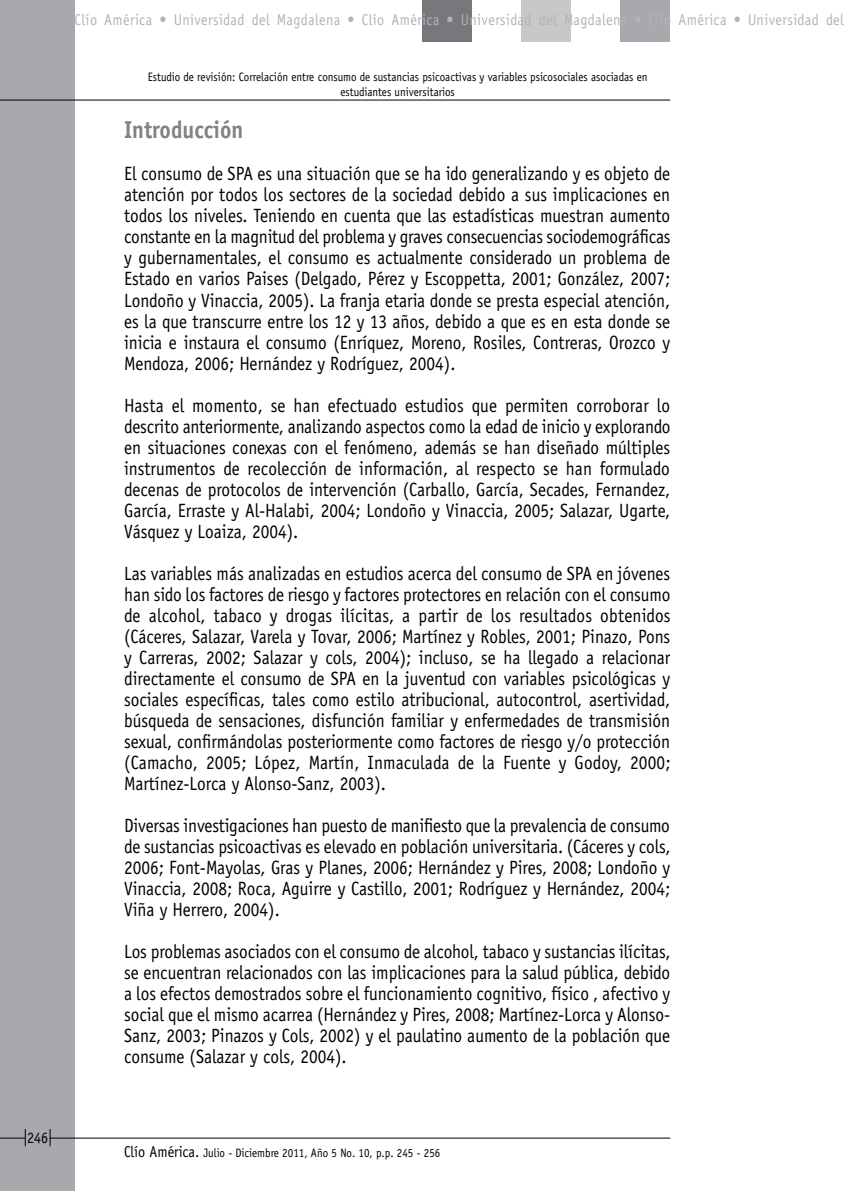
<style>
.page{position:relative;width:844px;height:1191px;background:#fff}
.page>*{position:absolute;margin:0;border:0;box-sizing:border-box;transform-origin:0 0}
.t1{font:700 24.5px "Officina Sans";color:#808285;scale:.9 1}
.t2{font:19.25px/21px "Officina Sans";color:#000;text-align:justify;scale:.9 1}
.t3{font:15.75px "Officina Sans";letter-spacing:.03em;color:#b1b4b6;scale:.9 1}
.t4{font:15.75px "Officina Sans";color:#000;scale:.9 1}
.t5{font:12.25px/14.7px "Officina Sans";color:#000;text-align:center;scale:.9 1}
.s1{font-size:15.75px}
</style>
<div class="page">
<div style="left:0;top:0;width:74px;height:1191px;background:#a7a9ac"></div>
<hr style="left:50px;top:1137px;width:620px;height:1px;background:#000">
<div style="left:422px;top:0;width:49px;height:41px;background:#77787b"></div>
<div style="left:620px;top:0;width:50px;height:41px;background:#a7a9ac"></div>
<div style="left:521px;top:0;width:49px;height:41px;background:#c7c8ca"></div>
<svg style="left:50px;top:1129px;width:1px;height:17px"></svg>
<svg style="left:0;top:1129px;width:26px;height:17px"></svg>
<hr style="left:0;top:100px;width:670px;height:1px;background:#000">
<p class="t4" style="left:27px;top:1128px;width:25px">246</p>
<p class="t3" style="left:74px;top:11px;width:856px">Clío América • Universidad del Magdalena • Clío América • Universidad del Magdalena • Clío América • Universidad del</p>
<p class="t5" style="left:148px;top:70px;width:556px">Estudio de revisión: Correlación entre consumo de sustancias psicoactivas y variables psicosociales asociadas en estudiantes universitarios</p>
<p class="t1" style="left:124px;top:115px;width:134px">Introducción</p>
<p class="t2" style="left:124px;top:163px;width:608px">El consumo de SPA es una situación que se ha ido generalizando y es objeto de atención por todos los sectores de la sociedad debido a sus implicaciones en todos los niveles. Teniendo en cuenta que las estadísticas muestran aumento constante en la magnitud del problema y graves consecuencias sociodemográficas y gubernamentales, el consumo es actualmente considerado un problema de Estado en varios Paises (Delgado, Pérez y Escoppetta, 2001; González, 2007; Londoño y Vinaccia, 2005). La franja etaria donde se presta especial atención, es la que transcurre entre los 12 y 13 años, debido a que es en esta donde se inicia e instaura el consumo (Enríquez, Moreno, Rosiles, Contreras, Orozco y Mendoza, 2006; Hernández y Rodríguez, 2004).</p>
<p class="t2" style="left:124px;top:394px;width:608px">Hasta el momento, se han efectuado estudios que permiten corroborar lo descrito anteriormente, analizando aspectos como la edad de inicio y explorando en situaciones conexas con el fenómeno, además se han diseñado múltiples instrumentos de recolección de información, al respecto se han formulado decenas de protocolos de intervención (Carballo, García, Secades, Fernandez, García, Erraste y Al-Halabi, 2004; Londoño y Vinaccia, 2005; Salazar, Ugarte, Vásquez y Loaiza, 2004).</p>
<p class="t2" style="left:124px;top:562px;width:608px">Las variables más analizadas en estudios acerca del consumo de SPA en jóvenes han sido los factores de riesgo y factores protectores en relación con el consumo de alcohol, tabaco y drogas ilícitas, a partir de los resultados obtenidos (Cáceres, Salazar, Varela y Tovar, 2006; Martínez y Robles, 2001; Pinazo, Pons y Carreras, 2002; Salazar y cols, 2004); incluso, se ha llegado a relacionar directamente el consumo de SPA en la juventud con variables psicológicas y sociales específicas, tales como estilo atribucional, autocontrol, asertividad, búsqueda de sensaciones, disfunción familiar y enfermedades de transmisión sexual, confirmándolas posteriormente como factores de riesgo y/o protección (Camacho, 2005; López, Martín, Inmaculada de la Fuente y Godoy, 2000; Martínez-Lorca y Alonso-Sanz, 2003).</p>
<p class="t2" style="left:124px;top:814px;width:608px">Diversas investigaciones han puesto de manifiesto que la prevalencia de consumo de sustancias psicoactivas es elevado en población universitaria. (Cáceres y cols, 2006; Font-Mayolas, Gras y Planes, 2006; Hernández y Pires, 2008; Londoño y Vinaccia, 2008; Roca, Aguirre y Castillo, 2001; Rodríguez y Hernández, 2004; Viña y Herrero, 2004).</p>
<p class="t2" style="left:124px;top:940px;width:608px">Los problemas asociados con el consumo de alcohol, tabaco y sustancias ilícitas, se encuentran relacionados con las implicaciones para la salud pública, debido a los efectos demostrados sobre el funcionamiento cognitivo, físico , afectivo y social que el mismo acarrea (Hernández y Pires, 2008; Martínez-Lorca y Alonso-Sanz, 2003; Pinazos y Cols, 2002) y el paulatino aumento de la población que consume (Salazar y cols, 2004).</p>
<p class="t5" style="left:124px;top:1145px;width:353px"><span class="s1">Clío América.</span> Julio - Diciembre 2011, Año 5 No. 10, p.p. 245 - 256</p>
</div>
